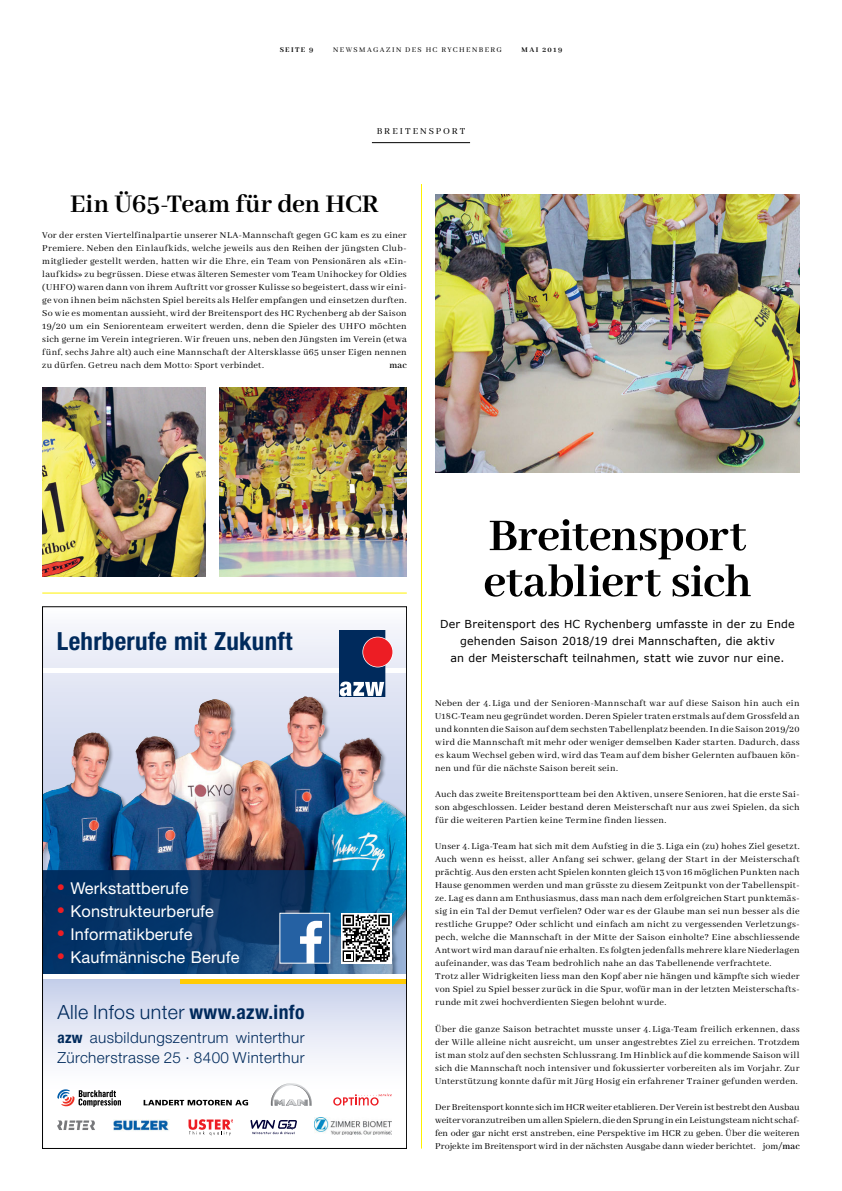
<style>
.page{position:relative;width:842px;height:1191px;background:#fff}
.page>*{position:absolute;margin:0;border:0;box-sizing:border-box;transform-origin:0 0}
.Titel{font:700 50px/46px "Abhaya Libre";letter-spacing:-.015em;color:#000}
.Nebenartikel_Titel{font:700 28px "Abhaya Libre";letter-spacing:-.005em;color:#000}
.t1{font:700 condensed 25px "Helvetica Neue";letter-spacing:.01em;color:#002a5c}
.t2{font:300 19.6px "Helvetica Neue";letter-spacing:.02em;color:#002a5c}
.t3{font:16.3px "Helvetica Neue";letter-spacing:.01em;color:#fff}
.t4{font:300 15.2px "Helvetica Neue";letter-spacing:.025em;color:#002a5c}
.Lead{font:11px/17px "Verdana";letter-spacing:.02em;color:#000;text-align:center}
.Lauftext{font:10px/13px "Abhaya Libre";letter-spacing:.015em;color:#000;text-align:justify}
.Unterartikel_Liga{font:10px "Abhaya Libre";letter-spacing:.195em;color:#000}
.Lauftext-2{font:600 10px "Abhaya Libre";color:#000}
.t5{font:8px "Abhaya Libre";letter-spacing:.175em;color:#000}
.t6{font:700 8px "Abhaya Libre";letter-spacing:.175em;color:#000}
.s1{color:#ed1d24}
.s2{font-weight:700;font-stretch:condensed}
.s3{font-weight:600}
</style>
<div class="page">
<hr style="left:372px;top:142px;width:98px;height:1px;background:#000">
<img style="left:435px;top:195px;width:364px;height:277px">
<hr style="left:421px;top:184px;width:1px;height:964px;background:#fff200">
<img style="left:42px;top:387px;width:163px;height:189px">
<svg style="left:44px;top:627px;width:361px;height:62px"></svg>
<img style="left:44px;top:689px;width:361px;height:180px">
<hr style="left:42px;top:668px;width:365px;height:4px;background:#fff">
<div style="left:339px;top:630px;width:46px;height:66px;background:#002a5c"></div>
<svg style="left:362px;top:636px;width:31px;height:31px"></svg>
<svg style="left:339px;top:681px;width:45px;height:15px"></svg>
<div style="left:363px;top:637px;width:29px;height:29px;background:#ed1d24;border-radius:50%"></div>
<div style="left:42px;top:978px;width:365px;height:170px;background:linear-gradient(to bottom,#d0d8ee,#fff)"></div>
<svg style="left:57px;top:1088px;width:64px;height:18px"></svg>
<svg style="left:333px;top:1093px;width:58px;height:12px"></svg>
<img style="left:106px;top:1110px;width:71px;height:28px">
<svg style="left:271px;top:1082px;width:41px;height:23px"></svg>
<img style="left:315px;top:1117px;width:76px;height:17px">
<svg style="left:250px;top:1119px;width:47px;height:14px"></svg>
<svg style="left:188px;top:1118px;width:45px;height:17px"></svg>
<div style="left:180px;top:978px;width:227px;height:5px;background:#ffcb05"></div>
<svg style="left:144px;top:1099px;width:104px;height:6px"></svg>
<svg style="left:44px;top:869px;width:361px;height:105px;background:#1b4c7b"></svg>
<svg style="left:57px;top:1120px;width:38px;height:9px"></svg>
<hr style="left:42px;top:592px;width:365px;height:1px;background:#fff200">
<img style="left:219px;top:387px;width:188px;height:189px">
<p class="t6" style="left:280px;top:45px;width:35px">SEITE 9</p>
<p class="t5" style="left:333px;top:45px;width:170px">NEWSMAGAZIN DES HC RYCHENBERG</p>
<p class="t6" style="left:521px;top:45px;width:42px">MAI 2019</p>
<p class="Unterartikel_Liga" style="left:376px;top:125px;width:90px">BREITENSPORT</p>
<p class="Nebenartikel_Titel" style="left:70px;top:188px;width:310px">Ein Ü65-Team für den HCR</p>
<p class="Lauftext" style="left:42px;top:229px;width:366px">Vor der ersten Viertelfinalpartie unserer NLA-Mannschaft gegen GC kam es zu einer Premiere. Neben den Einlaufkids, welche jeweils aus den Reihen der jüngsten Club&shy;mitglieder gestellt werden, hatten wir die Ehre, ein Team von Pensionären als «Ein&shy;laufkids» zu begrüssen. Diese etwas älteren Semester vom Team Unihockey for Oldies (UHFO) waren dann von ihrem Auftritt vor grosser Kulisse so begeistert, dass wir eini&shy;ge von ihnen beim nächsten Spiel bereits als Helfer empfangen und einsetzen durften.<br>So wie es momentan aussieht, wird der Breitensport des HC Rychenberg ab der Saison 19/20 um ein Seniorenteam erweitert werden, denn die Spieler des UHFO möchten sich gerne im Verein integrieren. Wir freuen uns, neben den Jüngsten im Verein (etwa fünf, sechs Jahre alt) auch eine Mannschaft der Altersklasse ü65 unser Eigen nennen zu dürfen. Getreu nach dem Motto: Sport verbindet.</p>
<p class="Lauftext-2" style="left:389px;top:359px;width:19px">mac</p>
<p class="t1" style="left:57px;top:625px;width:237px">Lehrberufe mit Zukunft</p>
<p class="t3" style="left:57px;top:878px;width:133px"><span class="s1">•</span> Werkstattberufe</p>
<p class="t3" style="left:57px;top:901px;width:158px"><span class="s1">•</span> Konstrukteurberufe</p>
<p class="t3" style="left:57px;top:923px;width:137px"><span class="s1">•</span> Informatikberufe</p>
<p class="t3" style="left:57px;top:946px;width:184px"><span class="s1">•</span> Kaufmännische Berufe</p>
<p class="t2" style="left:57px;top:999px;width:248px">Alle Infos unter <span class="s2">www.azw.info</span></p>
<p class="t4" style="left:57px;top:1047px;width:248px">Zürcherstrasse 25 · 8400 Winterthur</p>
<p class="t4" style="left:57px;top:1027px;width:248px"><span class="s2">azw</span> ausbildungszentrum winterthur</p>
<p class="Titel" style="left:483px;top:514px;width:270px">Breitensport etabliert sich</p>
<p class="Lead" style="left:440px;top:615px;width:356px">Der Breitensport des HC Rychenberg umfasste in der zu Ende gehenden Saison 2018/19 drei Mannschaften, die aktiv<br>an der Meisterschaft teilnahmen, statt wie zuvor nur eine.</p>
<p class="Lauftext" style="left:435px;top:697px;width:366px">Neben der 4. Liga und der Senioren-Mannschaft war auf diese Saison hin auch ein U18C-Team neu gegründet worden. Deren Spieler traten erstmals auf dem Grossfeld an und konnten die Saison auf dem sechsten Tabellenplatz beenden. In die Saison 2019/20 wird die Mannschaft mit mehr oder weniger demselben Kader starten. Dadurch, dass es kaum Wechsel geben wird, wird das Team auf dem bisher Gelernten aufbauen kön&shy;nen und für die nächste Saison bereit sein.</p>
<p class="Lauftext" style="left:435px;top:788px;width:366px">Auch das zweite Breitensportteam bei den Aktiven, unsere Senioren, hat die erste Sai&shy;son abgeschlossen. Leider bestand deren Meisterschaft nur aus zwei Spielen, da sich für die weiteren Partien keine Termine finden liessen.</p>
<p class="Lauftext" style="left:435px;top:840px;width:366px">Unser 4. Liga-Team hat sich mit dem Aufstieg in die 3. Liga ein (zu) hohes Ziel gesetzt.<br>Auch wenn es heisst, aller Anfang sei schwer, gelang der Start in der Meisterschaft prächtig. Aus den ersten acht Spielen konnten gleich 13 von 16 möglichen Punkten nach Hause genommen werden und man grüsste zu diesem Zeitpunkt von der Tabellenspit&shy;ze. Lag es dann am Enthusiasmus, dass man nach dem erfolgreichen Start punktemäs&shy;sig in ein Tal der Demut verfielen? Oder war es der Glaube man sei nun besser als die restliche Gruppe? Oder schlicht und einfach am nicht zu vergessenden Verletzungs&shy;pech, welche die Mannschaft in der Mitte der Saison einholte? Eine abschliessende Antwort wird man darauf nie erhalten. Es folgten jedenfalls mehrere klare Niederlagen aufeinander, was das Team bedrohlich nahe an das Tabellenende verfrachtete.</p>
<p class="Lauftext" style="left:435px;top:970px;width:366px">Trotz aller Widrigkeiten liess man den Kopf aber nie hängen und kämpfte sich wieder von Spiel zu Spiel besser zurück in die Spur, wofür man in der letzten Meisterschafts&shy;runde mit zwei hochverdienten Siegen belohnt wurde.</p>
<p class="Lauftext" style="left:435px;top:1022px;width:366px">Über die ganze Saison betrachtet musste unser 4. Liga-Team freilich erkennen, dass der Wille alleine nicht ausreicht, um unser angestrebtes Ziel zu erreichen. Trotzdem ist man stolz auf den sechsten Schlussrang. Im Hinblick auf die kommende Saison will sich die Mannschaft noch intensiver und fokussierter vorbereiten als im Vorjahr. Zur Unterstützung konnte dafür mit Jürg Hosig ein erfahrener Trainer gefunden werden.</p>
<p class="Lauftext" style="left:435px;top:1100px;width:366px">Der Breitensport konnte sich im HCR weiter etablieren. Der Verein ist bestrebt den Ausbau weiter voranzutreiben um allen Spielern, die den Sprung in ein Leistungsteam nicht schaf&shy;fen oder gar nicht erst anstreben, eine Perspektive im HCR zu geben. Über die weiteren Projekte im Breitensport wird in der nächsten Ausgabe dann wieder berichtet. jom/<span class="s3">mac</span></p>
</div>
